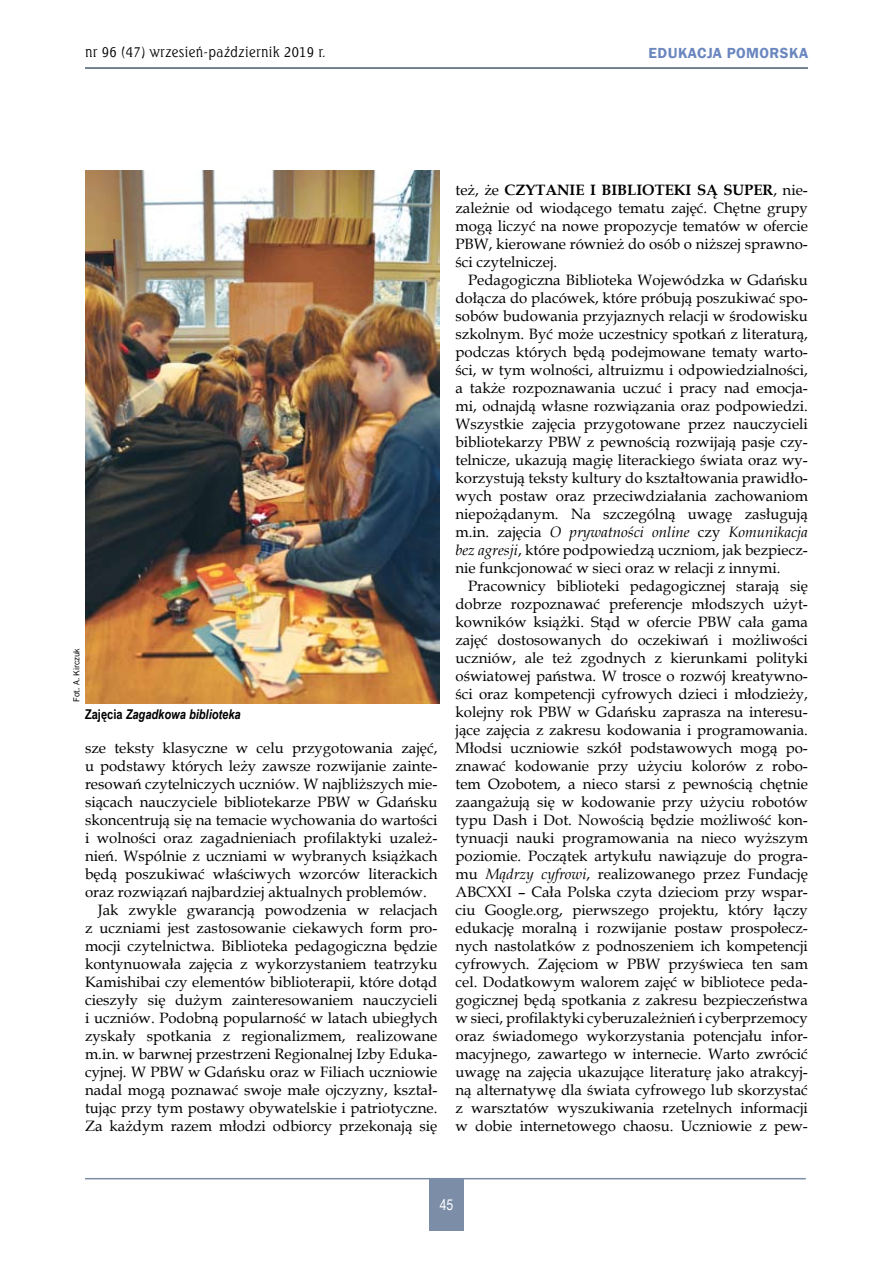
<style>
.page{position:relative;width:893px;height:1263px;background:#fff}
.page>*{position:absolute;margin:0;border:0;box-sizing:border-box;transform-origin:0 0}
.t1{font:15px/18px "Book Antiqua";color:#000;text-align:justify}
.t2{font:600 15px "Franklin Gothic";letter-spacing:.03em;color:#6b87bf}
.t3{font:15px "Arial Narrow";color:#fff}
.t4{font:13.5px "Seagull Lt EU";letter-spacing:.03em;color:#000}
.t5{font:italic 700 13.5px "Arial Narrow";color:#000}
.t6{font:9px "Franklin Gothic";color:#000}
.s1{font-style:normal}
.s2{font-weight:700}
.s3{font-style:italic}
</style>
<div class="page">
<hr style="left:85px;top:1178px;width:721px;height:1px;background:#7b8da7">
<hr style="left:85px;top:67px;width:723px;height:2px;background:#465c71">
<div style="left:429px;top:1178px;width:35px;height:52px;background:#7b8da7"></div>
<img style="left:85px;top:170px;width:355px;height:534px">
<p class="t4" style="left:85px;top:44px;width:242px">nr 96 (47) wrzesień-październik 2019 r.</p>
<p class="t2" style="left:649px;top:43px;width:161px">EDUKACJA POMORSKA</p>
<p class="t6" style="left:71px;top:702px;width:55px;rotate:-90deg">Fot. A. Kirczuk</p>
<p class="t5" style="left:85px;top:704px;width:157px"><span class="s1">Zajęcia</span> Zagadkowa biblioteka</p>
<p class="t1" style="left:85px;top:739px;width:354px">sze teksty klasyczne w celu przygotowania zajęć,</p>
<p class="t1" style="left:85px;top:757px;width:354px">u podstawy których leży zawsze rozwijanie zainte-</p>
<p class="t1" style="left:85px;top:775px;width:354px">resowań czytelniczych uczniów. W najbliższych mie-</p>
<p class="t1" style="left:85px;top:793px;width:354px">siącach nauczyciele bibliotekarze PBW w Gdańsku</p>
<p class="t1" style="left:85px;top:811px;width:354px">skoncentrują się na temacie wychowania do wartości</p>
<p class="t1" style="left:85px;top:829px;width:354px">i wolności oraz zagadnieniach profilaktyki uzależ-</p>
<p class="t1" style="left:85px;top:847px;width:354px">nień. Wspólnie z uczniami w wybranych książkach</p>
<p class="t1" style="left:85px;top:865px;width:354px">będą poszukiwać właściwych wzorców literackich</p>
<p class="t1" style="left:85px;top:883px;width:343px">oraz rozwiązań najbardziej aktualnych problemów.</p>
<p class="t1" style="left:98px;top:901px;width:341px">Jak zwykle gwarancją powodzenia w relacjach</p>
<p class="t1" style="left:85px;top:919px;width:354px">z uczniami jest zastosowanie ciekawych form pro-</p>
<p class="t1" style="left:85px;top:937px;width:354px">mocji czytelnictwa. Biblioteka pedagogiczna będzie</p>
<p class="t1" style="left:85px;top:955px;width:354px">kontynuowała zajęcia z wykorzystaniem teatrzyku</p>
<p class="t1" style="left:85px;top:973px;width:354px">Kamishibai czy elementów biblioterapii, które dotąd</p>
<p class="t1" style="left:85px;top:991px;width:354px">cieszyły się dużym zainteresowaniem nauczycieli</p>
<p class="t1" style="left:85px;top:1009px;width:354px">i uczniów. Podobną popularność w latach ubiegłych</p>
<p class="t1" style="left:85px;top:1027px;width:354px">zyskały spotkania z regionalizmem, realizowane</p>
<p class="t1" style="left:85px;top:1045px;width:354px">m.in. w barwnej przestrzeni Regionalnej Izby Eduka-</p>
<p class="t1" style="left:85px;top:1063px;width:354px">cyjnej. W PBW w Gdańsku oraz w Filiach uczniowie</p>
<p class="t1" style="left:85px;top:1081px;width:354px">nadal mogą poznawać swoje małe ojczyzny, kształ-</p>
<p class="t1" style="left:85px;top:1099px;width:354px">tując przy tym postawy obywatelskie i patriotyczne.</p>
<p class="t1" style="left:85px;top:1117px;width:354px">Za każdym razem młodzi odbiorcy przekonają się</p>
<p class="t1" style="left:455px;top:181px;width:354px">też, że <span class="s2">CZYTANIE I BIBLIOTEKI SĄ SUPER</span>, nie&shy;zależnie od wiodącego tematu zajęć. Chętne grupy mogą liczyć na nowe propozycje tematów w ofercie PBW, kierowane również do osób o niższej sprawno&shy;ści czytelniczej.</p>
<p class="t1" style="left:455px;top:271px;width:354px;text-indent:13px">Pedagogiczna Biblioteka Wojewódzka w Gdańsku dołącza do placówek, które próbują poszukiwać spo&shy;sobów budowania przyjaznych relacji w środowisku szkolnym. Być może uczestnicy spotkań z literaturą, podczas których będą podejmowane tematy warto&shy;ści, w tym wolności, altruizmu i odpowiedzialności, a także rozpoznawania uczuć i pracy nad emocja&shy;mi, odnajdą własne rozwiązania oraz podpowiedzi.<br>Wszystkie zajęcia przygotowane przez nauczycieli bibliotekarzy PBW z pewnością rozwijają pasje czy&shy;telnicze, ukazują magię literackiego świata oraz wy&shy;korzystują teksty kultury do kształtowania prawidło&shy;wych postaw oraz przeciwdziałania zachowaniom niepożądanym. Na szczególną uwagę zasługują m.in. zajęcia <span class="s3">O prywatności online</span> czy <span class="s3">Komunikacja bez agresji</span>, które podpowiedzą uczniom, jak bezpiecz&shy;nie funkcjonować w sieci oraz w relacji z innymi.</p>
<p class="t1" style="left:455px;top:577px;width:354px;text-indent:13px">Pracownicy biblioteki pedagogicznej starają się dobrze rozpoznawać preferencje młodszych użyt&shy;kowników książki. Stąd w ofercie PBW cała gama zajęć dostosowanych do oczekiwań i możliwości uczniów, ale też zgodnych z kierunkami polityki oświatowej państwa. W trosce o rozwój kreatywno&shy;ści oraz kompetencji cyfrowych dzieci i młodzieży, kolejny rok PBW w Gdańsku zaprasza na interesu&shy;jące zajęcia z zakresu kodowania i programowania.<br>Młodsi uczniowie szkół podstawowych mogą po&shy;znawać kodowanie przy użyciu kolorów z robo&shy;tem Ozobotem, a nieco starsi z pewnością chętnie zaangażują się w kodowanie przy użyciu robotów typu Dash i Dot. Nowością będzie możliwość kon&shy;tynuacji nauki programowania na nieco wyższym poziomie. Początek artykułu nawiązuje do progra&shy;mu <span class="s3">Mądrzy cyfrowi</span>, realizowanego przez Fundację ABCXXI – Cała Polska czyta dzieciom przy wspar&shy;ciu Google.org, pierwszego projektu, który łączy edukację moralną i rozwijanie postaw prospołecz&shy;nych nastolatków z podnoszeniem ich kompetencji cyfrowych. Zajęciom w PBW przyświeca ten sam cel. Dodatkowym walorem zajęć w bibliotece peda&shy;gogicznej będą spotkania z zakresu bezpieczeństwa w sieci, profilaktyki cyberuzależnień i cyberprzemocy oraz świadomego wykorzystania potencjału infor&shy;macyjnego, zawartego w internecie. Warto zwrócić uwagę na zajęcia ukazujące literaturę jako atrakcyj&shy;ną alternatywę dla świata cyfrowego lub skorzystać z warsztatów wyszukiwania rzetelnych informacji w dobie internetowego chaosu. Uczniowie z pew-</p>
<p class="t3" style="left:440px;top:1193px;width:15px">45</p>
</div>
